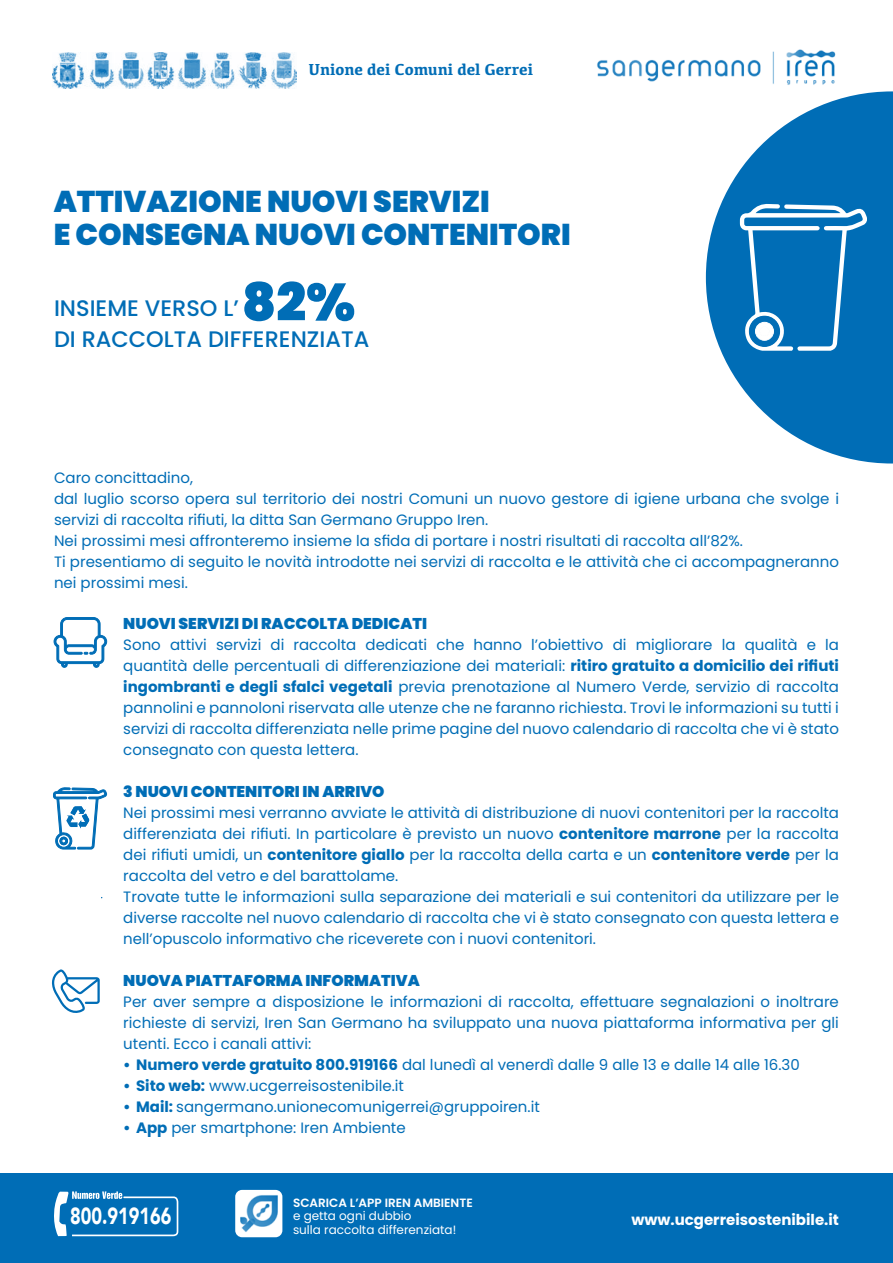
<style>
.page{position:relative;width:893px;height:1263px;background:#fff}
.page>*{position:absolute;margin:0;border:0;box-sizing:border-box;transform-origin:0 0}
.t1{font:900 52.5px "Poppins";color:#006db6}
.t2{font:900 30px/33px "Poppins";color:#006db6}
.t3{font:900 23.25px "Avenir";color:#fff;scale:.78 1}
.t4{font:500 22.5px "Poppins";color:#006db6}
.t5{font:700 16.5px "Kefa";color:#006db6}
.t6{font:900 15.6px "Poppins";color:#006db6}
.t7{font:15px/21px "Poppins";color:#006db6}
.t8{font:700 15px "Poppins";color:#fff}
.t9{font:12px/13.5px "Poppins";color:#fff}
.t10{font:600 12px "Poppins";color:#fff}
.s1{font-weight:700}
</style>
<div class="page">
<img style="left:597px;top:49px;width:239px;height:36px">
<svg style="left:53px;top:788px;width:54px;height:61px"></svg>
<div style="left:0;top:1174px;width:893px;height:89px;background:#006db6"></div>
<img style="left:53px;top:52px;width:243px;height:37px">
<svg style="left:706px;top:91px;width:187px;height:372px;fill:#006db6"></svg>
<svg style="left:740px;top:204px;width:128px;height:147px;background:#2d86c2"></svg>
<svg style="left:52px;top:969px;width:48px;height:44px"></svg>
<svg style="left:54px;top:617px;width:53px;height:50px"></svg>
<svg style="left:54px;top:1191px;width:124px;height:45px"></svg>
<img style="left:235px;top:1190px;width:47px;height:47px">
<p class="t5" style="left:308px;top:59px;width:226px">Unione dei Comuni del Gerrei</p>
<h2 class="t2" style="left:54px;top:186px;width:518px">ATTIVAZIONE NUOVI SERVIZI<br>E CONSEGNA NUOVI CONTENITORI</h2>
<h1 class="t1" style="left:242px;top:272px;width:115px">82%</h1>
<h3 class="t4" style="left:54px;top:326px;width:317px">DI RACCOLTA DIFFERENZIATA</h3>
<h3 class="t4" style="left:54px;top:295px;width:186px">INSIEME VERSO L’</h3>
<p class="t7" style="left:54px;top:468px;width:786px">Caro concittadino,<br>dal luglio scorso opera sul territorio dei nostri Comuni un nuovo gestore di igiene urbana che svolge i servizi di raccolta rifiuti, la ditta San Germano Gruppo Iren.<br>Nei prossimi mesi affronteremo insieme la sfida di portare i nostri risultati di raccolta all’82%.<br>Ti presentiamo di seguito le novità introdotte nei servizi di raccolta e le attività che ci accompagneranno nei prossimi mesi.</p>
<p class="t6" style="left:123px;top:614px;width:305px">NUOVI SERVIZI DI RACCOLTA DEDICATI</p>
<p class="t7" style="left:123px;top:634px;width:717px;text-align:justify">Sono attivi servizi di raccolta dedicati che hanno l’obiettivo di migliorare la qualità e la quantità delle percentuali di differenziazione dei materiali: <span class="s1">ritiro gratuito a domicilio dei rifiuti ingombranti e degli sfalci vegetali</span> previa prenotazione al Numero Verde, servizio di raccolta pannolini e pannoloni riservata alle utenze che ne faranno richiesta. Trovi le informazioni su tutti i servizi di raccolta differenziata nelle prime pagine del nuovo calendario di raccolta che vi è stato consegnato con questa lettera.</p>
<p class="t6" style="left:123px;top:782px;width:263px">3 NUOVI CONTENITORI IN ARRIVO</p>
<p class="t7" style="left:123px;top:802px;width:717px">Nei prossimi mesi verranno avviate le attività di distribuzione di nuovi contenitori per la raccolta differenziata dei rifiuti. In particolare è previsto un nuovo <span class="s1">contenitore marrone</span> per la raccolta dei rifiuti umidi, un <span class="s1">contenitore giallo</span> per la raccolta della carta e un <span class="s1">contenitore verde</span> per la raccolta del vetro e del barattolame.<br>Trovate tutte le informazioni sulla separazione dei materiali e sui contenitori da utilizzare per le diverse raccolte nel nuovo calendario di raccolta che vi è stato consegnato con questa lettera e nell’opuscolo informativo che riceverete con i nuovi contenitori.</p>
<p class="t6" style="left:123px;top:971px;width:298px">NUOVA PIATTAFORMA INFORMATIVA</p>
<p class="t7" style="left:123px;top:991px;width:717px;text-align:justify">Per aver sempre a disposizione le informazioni di raccolta, effettuare segnalazioni o inoltrare richieste di servizi, Iren San Germano ha sviluppato una nuova piattaforma informativa per gli utenti. Ecco i canali attivi:</p>
<p class="t7" style="left:123px;top:1054px;width:678px"><span class="s1">• Numero verde gratuito 800.919166</span> dal lunedì al venerdì dalle 9 alle 13 e dalle 14 alle 16.30</p>
<p class="t7" style="left:123px;top:1075px;width:282px"><span class="s1">• Sito web:</span> www.ucgerreisostenibile.it</p>
<p class="t7" style="left:123px;top:1096px;width:418px"><span class="s1">• Mail:</span> sangermano.unionecomunigerrei@gruppoiren.it</p>
<p class="t7" style="left:123px;top:1117px;width:284px"><span class="s1">• App</span> per smartphone: Iren Ambiente</p>
<h3 class="t3" style="left:70px;top:1196px;width:132px">800.919166</h3>
<p class="t10" style="left:293px;top:1196px;width:181px">SCARICA L’APP IREN AMBIENTE</p>
<p class="t9" style="left:293px;top:1209px;width:165px">e getta ogni dubbio<br>sulla raccolta differenziata!</p>
<p class="t8" style="left:631px;top:1211px;width:209px">www.ucgerreisostenibile.it</p>
</div>
